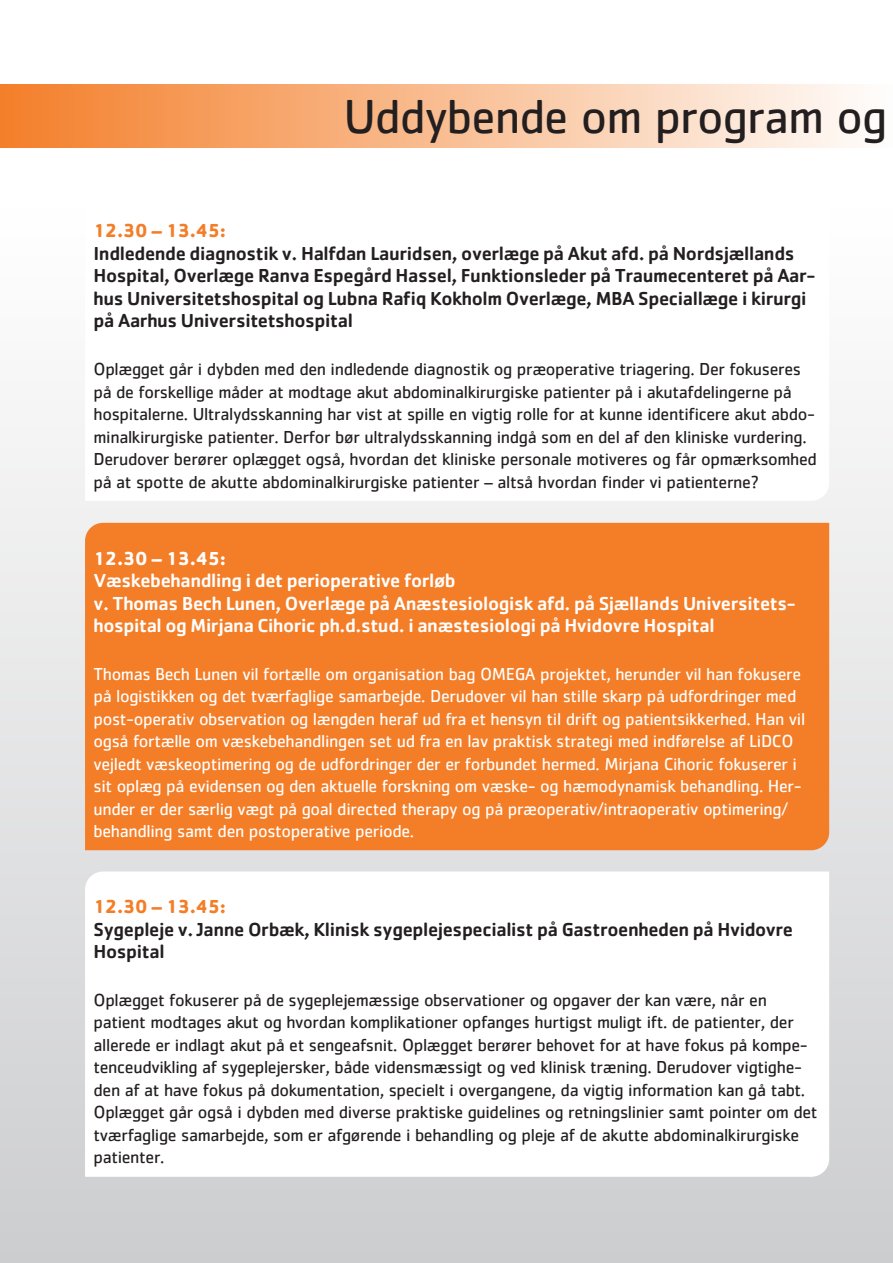
<style>
.page{position:relative;width:893px;height:1263px;background:#fff}
.page>*{position:absolute;margin:0;border:0;box-sizing:border-box;transform-origin:0 0}
.t1{font:49.5px "Cachet Std";letter-spacing:-.02em;color:#231f20}
.t2{font:500 19.5px/22.5px "Cachet Std";letter-spacing:-.02em;color:#231f20}
.t3{font:500 19.5px/22.5px "Cachet Std";letter-spacing:-.02em;color:#fff}
.t4{font:700 19.5px "Cachet Std";letter-spacing:-.02em;color:#f47d27}
.t5{font:700 19.5px "Cachet Std";letter-spacing:-.02em;color:#fff}
.t6{font:18px/22.5px "Cachet Std";letter-spacing:-.02em;color:#231f20}
.t7{font:18px/22.5px "Cachet Std";letter-spacing:-.02em;color:#fff}
</style>
<div class="page">
<div style="left:0;top:209px;width:893px;height:1054px;background:linear-gradient(to bottom,#fff,#cccdcf)"></div>
<div style="left:0;top:84px;width:893px;height:64px;background:linear-gradient(to right,#f47f2a,#fefdfd)"></div>
<svg style="left:85px;top:209px;width:744px;height:292px"></svg>
<div style="left:85px;top:523px;width:744px;height:327px;background:#f47d27"></div>
<svg style="left:85px;top:871px;width:744px;height:306px"></svg>
<h1 class="t1" style="left:344px;top:87px;width:545px">Uddybende om program og</h1>
<p class="t4" style="left:94px;top:218px;width:134px">12.30 – 13.45:</p>
<p class="t2" style="left:94px;top:242px;width:724px">Indledende diagnostik v. Halfdan Lauridsen, overlæge på Akut afd. på Nordsjællands Hospital, Overlæge Ranva Espegård Hassel, Funktionsleder på Traumecenteret på Aar&shy;hus Universitetshospital og Lubna Rafiq Kokholm Overlæge, MBA Speciallæge i kirurgi på Aarhus Universitetshospital</p>
<p class="t6" style="left:94px;top:357px;width:725px">Oplægget går i dybden med den indledende diagnostik og præoperative triagering. Der fokuseres på de forskellige måder at modtage akut abdominalkirurgiske patienter på i akutafdelingerne på hospitalerne. Ultralydsskanning har vist at spille en vigtig rolle for at kunne identificere akut abdo&shy;minalkirurgiske patienter. Derfor bør ultralydsskanning indgå som en del af den kliniske vurdering.<br>Derudover berører oplægget også, hvordan det kliniske personale motiveres og får opmærksomhed på at spotte de akutte abdominalkirurgiske patienter – altså hvordan finder vi patienterne?</p>
<p class="t5" style="left:94px;top:545px;width:134px">12.30 – 13.45:</p>
<p class="t3" style="left:94px;top:569px;width:704px">Væskebehandling i det perioperative forløb<br>v. Thomas Bech Lunen, Overlæge på Anæstesiologisk afd. på Sjællands Universitets&shy;hospital og Mirjana Cihoric ph.d.stud. i anæstesiologi på Hvidovre Hospital</p>
<p class="t7" style="left:94px;top:662px;width:713px">Thomas Bech Lunen vil fortælle om organisation bag OMEGA projektet, herunder vil han fokusere på logistikken og det tværfaglige samarbejde. Derudover vil han stille skarp på udfordringer med post-operativ observation og længden heraf ud fra et hensyn til drift og patientsikkerhed. Han vil også fortælle om væskebehandlingen set ud fra en lav praktisk strategi med indførelse af LiDCO vejledt væskeoptimering og de udfordringer der er forbundet hermed. Mirjana Cihoric fokuserer i sit oplæg på evidensen og den aktuelle forskning om væske- og hæmodynamisk behandling. Her&shy;under er der særlig vægt på goal directed therapy og på præoperativ/intraoperativ optimering/ behandling samt den postoperative periode.</p>
<p class="t4" style="left:94px;top:894px;width:134px">12.30 – 13.45:</p>
<p class="t2" style="left:94px;top:917px;width:701px">Sygepleje v. Janne Orbæk, Klinisk sygeplejespecialist på Gastroenheden på Hvidovre<br>Hospital</p>
<p class="t6" style="left:94px;top:988px;width:725px">Oplægget fokuserer på de sygeplejemæssige observationer og opgaver der kan være, når en patient modtages akut og hvordan komplikationer opfanges hurtigst muligt ift. de patienter, der allerede er indlagt akut på et sengeafsnit. Oplægget berører behovet for at have fokus på kompe&shy;tenceudvikling af sygeplejersker, både vidensmæssigt og ved klinisk træning. Derudover vigtighe&shy;den af at have fokus på dokumentation, specielt i overgangene, da vigtig information kan gå tabt.<br>Oplægget går også i dybden med diverse praktiske guidelines og retningslinier samt pointer om det tværfaglige samarbejde, som er afgørende i behandling og pleje af de akutte abdominalkirurgiske patienter.</p>
</div>
